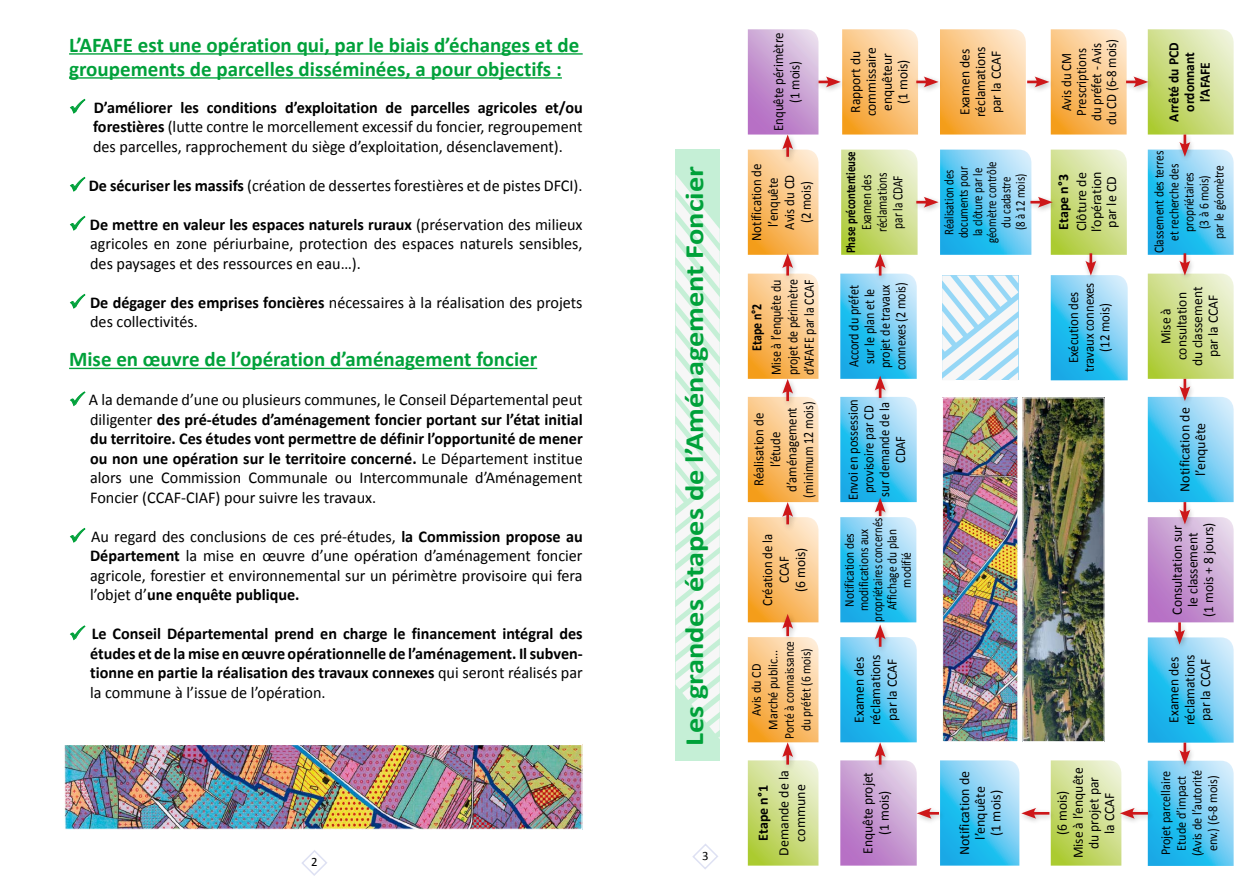
<style>
.page{position:relative;width:1259px;height:893px;background:#fff}
.page>*{position:absolute;margin:0;border:0;box-sizing:border-box;transform-origin:0 0}
.t1{font:700 26.4px "Calibri";color:#00a13a;scale:1.15 1}
.t2{font:700 21px/24px "Calibri";color:#00a13a}
.t3{font:16.5px/19.5px "Calibri";color:#000;text-align:justify}
.t4{font:700 16.5px/19.5px "Calibri";color:#000;text-align:justify}
.t5{font:14.25px/15.8px "Calibri";color:#000;text-align:center;scale:.95 1}
.t6{font:14.25px/16.5px "Calibri";color:#000;text-align:center;scale:.9 1}
.t7{font:14.25px/15.8px "Calibri";color:#000;text-align:center}
.t8{font:14.25px/15.8px "Calibri";color:#000;text-align:center;scale:.85 1}
.t9{font:14.25px/15.8px "Calibri";color:#000;text-align:center;scale:.88 1}
.t10{font:14.25px/16.5px "Calibri";color:#000;text-align:justify;scale:.84 1}
.t11{font:14.25px/15.8px "Calibri";color:#000;scale:.8 1}
.t12{font:700 14.25px/15.8px "Calibri";color:#000;text-align:center;scale:.95 1}
.t13{font:700 14.25px "Calibri";color:#000}
.t14{font:700 14.25px "Calibri";color:#000;scale:.84 1}
.t15{font:13.5px/14.2px "Calibri";color:#000;text-align:center;scale:.85 1}
.t16{font:13.5px/16.5px "Calibri";color:#000;text-align:center;scale:.9 1}
.t17{font:13.5px/14.2px "Calibri";color:#000;text-align:center;scale:.8 1}
.t18{font:700 13.5px "Calibri";color:#000;scale:.8 1}
.t19{font:12.75px "Calibri";color:#000}
.s1{color:#00a13a}
.s2{font-weight:700}
.s3{font-weight:400}
</style>
<div class="page">
<svg style="left:692px;top:843px;width:26px;height:26px"></svg>
<svg style="left:302px;top:850px;width:25px;height:26px"></svg>
<hr style="left:69px;top:53px;width:514px;height:2px;background:#00a13a">
<hr style="left:69px;top:77px;width:493px;height:2px;background:#00a13a">
<hr style="left:69px;top:368px;width:468px;height:1px;background:#00a13a">
<svg style="left:70px;top:98px;width:16px;height:16px"></svg>
<svg style="left:70px;top:176px;width:16px;height:16px"></svg>
<svg style="left:70px;top:215px;width:16px;height:16px"></svg>
<svg style="left:70px;top:293px;width:16px;height:16px"></svg>
<svg style="left:70px;top:391px;width:16px;height:16px"></svg>
<svg style="left:70px;top:527px;width:16px;height:16px"></svg>
<svg style="left:70px;top:625px;width:16px;height:16px"></svg>
<img style="left:65px;top:746px;width:516px;height:82px">
<div style="left:63px;top:744px;width:520px;height:86px;border:1px solid #fff"></div>
<div style="left:675px;top:149px;width:44px;height:612px;background:#c5efd6"></div>
<svg style="left:675px;top:175px;width:44px;height:563px"></svg>
<svg style="left:748px;top:29px;width:485px;height:837px"></svg>
<img style="left:1024px;top:399px;width:78px;height:341px">
<img style="left:944px;top:399px;width:72px;height:341px">
<div style="left:942px;top:397px;width:76px;height:345px;border:1px solid #fff"></div>
<p class="t2" style="left:69px;top:33px;width:512px">L’AFAFE est une opération qui, par le biais d’échanges et de groupements de parcelles disséminées, a pour objectifs :</p>
<p class="t3" style="left:93px;top:97px;width:491px;text-indent:-24px"><span class="s1">✓</span> <span class="s2">D’améliorer les conditions d’exploitation de parcelles agricoles et/ou forestières</span> (lutte contre le morcellement excessif du foncier, regroupement des parcelles, rapprochement du siège d’exploitation, désenclavement).</p>
<p class="t3" style="left:69px;top:175px;width:515px"><span class="s1">✓</span> <span class="s2">De sécuriser les massifs</span> (création de dessertes forestières et de pistes DFCI).</p>
<p class="t3" style="left:90px;top:214px;width:494px;text-indent:-21px"><span class="s1">✓</span> <span class="s2">De mettre en valeur les espaces naturels ruraux</span> (préservation des milieux agricoles en zone périurbaine, protection des espaces naturels sensibles, des paysages et des ressources en eau…).</p>
<p class="t3" style="left:90px;top:292px;width:494px;text-indent:-21px"><span class="s1">✓</span> <span class="s2">De dégager des emprises foncières</span> nécessaires à la réalisation des projets des collectivités.</p>
<p class="t2" style="left:69px;top:347px;width:469px">Mise en œuvre de l’opération d’aménagement foncier</p>
<p class="t3" style="left:90px;top:390px;width:494px;text-indent:-21px"><span class="s1">✓</span> A la demande d’une ou plusieurs communes, le Conseil Départemental peut diligenter <span class="s2">des pré-études d’aménagement foncier portant sur l’état initial du territoire. Ces études vont permettre de définir l’opportunité de mener ou non une opération sur le territoire concerné.</span> Le Département institue alors une Commission Communale ou Intercommunale d’Aménagement Foncier (CCAF-CIAF) pour suivre les travaux.</p>
<p class="t3" style="left:90px;top:526px;width:494px;text-indent:-21px"><span class="s1">✓</span> Au regard des conclusions de ces pré-études, <span class="s2">la Commission propose au Département</span> la mise en œuvre d’une opération d’aménagement foncier agricole, forestier et environnemental sur un périmètre provisoire qui fera l’objet d’<span class="s2">une enquête publique.</span></p>
<p class="t4" style="left:90px;top:624px;width:494px;text-indent:-21px"><span class="s1">✓</span> Le Conseil Départemental prend en charge le financement intégral des études et de la mise en œuvre opérationnelle de l’aménagement. Il subven&shy;tionne en partie la réalisation des travaux connexes <span class="s3">qui seront réalisés par la commune à l’issue de l’opération.</span></p>
<p class="t19" style="left:311px;top:854px;width:8px">2</p>
<h1 class="t1" style="left:677px;top:746px;width:506px;rotate:-90deg">Les grandes étapes de l’Aménagement Foncier</h1>
<p class="t19" style="left:702px;top:848px;width:8px">3</p>
<p class="t6" style="left:770px;top:131px;width:111px;rotate:-90deg">Enquête périmètre (1 mois)</p>
<p class="t5" style="left:847px;top:116px;width:74px;rotate:-90deg">Rapport du commissaire enquêteur (1 mois)</p>
<p class="t5" style="left:956px;top:117px;width:76px;text-align:left;rotate:-90deg">Examen des réclamations par la CCAF</p>
<p class="t6" style="left:1059px;top:125px;width:98px;line-height:15px;rotate:-90deg">Avis du CM<br>Prescriptions<br>du préfet - Avis du CD (6-8 mois)</p>
<p class="t12" style="left:1165px;top:122px;width:85px;rotate:-90deg">Arrêté du PCD ordonnant l’AFAFE</p>
<p class="t15" style="left:1151px;top:253px;width:122px;line-height:15px;rotate:-90deg">Classement des terres et recherche des propriétaires<br>(3 à 6 mois)<br>par le géomètre</p>
<p class="t5" style="left:1158px;top:366px;width:85px;rotate:-90deg">Mise à consultation du classement par la CCAF</p>
<p class="t18" style="left:842px;top:253px;width:129px;rotate:-90deg">Phase précontentieuse</p>
<p class="t11" style="left:858px;top:232px;width:76px;rotate:-90deg">Examen des réclamations par la CDAF</p>
<p class="t17" style="left:942px;top:243px;width:103px;rotate:-90deg">Réalisation des documents pour la clôture par le géomètre contrôle du cadastre<br>(8 à 12 mois)</p>
<p class="t6" style="left:748px;top:241px;width:87px;rotate:-90deg">Notification de l’enquête<br>Avis du CD<br>(2 mois)</p>
<p class="t13" style="left:1054px;top:230px;width:57px;rotate:-90deg">Etape n°3</p>
<p class="t7" style="left:1074px;top:232px;width:63px;line-height:15px;rotate:-90deg">Clôture de l’opération par le CD</p>
<p class="t10" style="left:768px;top:375px;width:115px;rotate:-90deg">Mise à l’enquête du projet de périmètre d’AFAFE par la CCAF</p>
<p class="t8" style="left:846px;top:370px;width:105px;rotate:-90deg">Accord du préfet sur le plan et le projet de travaux connexes (2 mois)</p>
<p class="t6" style="left:1065px;top:372px;width:101px;line-height:15.8px;rotate:-90deg">Exécution des travaux connexes (12 mois)</p>
<p class="t14" style="left:747px;top:351px;width:58px;rotate:-90deg">Etape n°2</p>
<p class="t6" style="left:750px;top:497px;width:108px;rotate:-90deg">Réalisation de l’étude d’aménagement (minimum 12 mois)</p>
<p class="t9" style="left:845px;top:500px;width:116px;rotate:-90deg">Envoi en possession provisoire par CD sur demande de la<br>CDAF</p>
<p class="t6" style="left:759px;top:606px;width:82px;rotate:-90deg">Création de la<br>CCAF<br>(6 mois)</p>
<p class="t16" style="left:748px;top:739px;width:110px;rotate:-90deg">Avis du CD<br>Marché public...<br>Porté à connaissance du préfet (6 mois)</p>
<p class="t15" style="left:842px;top:622px;width:124px;rotate:-90deg">Notification des modifications aux propriétaires concernés<br>Affichage du plan modifié</p>
<p class="t5" style="left:850px;top:725px;width:76px;line-height:16.5px;text-align:left;rotate:-90deg">Examen des réclamations par la CCAF</p>
<p class="t13" style="left:754px;top:841px;width:57px;rotate:-90deg">Etape n°1</p>
<p class="t7" style="left:775px;top:856px;width:87px;line-height:16.5px;rotate:-90deg">Demande de la commune</p>
<p class="t5" style="left:859px;top:854px;width:88px;line-height:16.5px;rotate:-90deg">Enquête projet (1 mois)</p>
<p class="t7" style="left:956px;top:855px;width:86px;rotate:-90deg">Notification de l’enquête<br>(1 mois)</p>
<p class="t5" style="left:1054px;top:858px;width:97px;rotate:-90deg">(6 mois)<br>Mise à l’enquête du projet par<br>la CCAF</p>
<p class="t7" style="left:1177px;top:492px;width:86px;rotate:-90deg">Notification de l’enquête</p>
<p class="t5" style="left:1169px;top:617px;width:101px;rotate:-90deg">Consultation sur le classement<br>(1 mois + 8 jours)</p>
<p class="t5" style="left:1166px;top:725px;width:76px;text-align:left;rotate:-90deg">Examen des réclamations par la CCAF</p>
<p class="t16" style="left:1157px;top:856px;width:97px;line-height:15.8px;rotate:-90deg">Projet parcellaire<br>Etude d’impact (Avis de l’autorité env.) (6-8 mois)</p>
</div>
